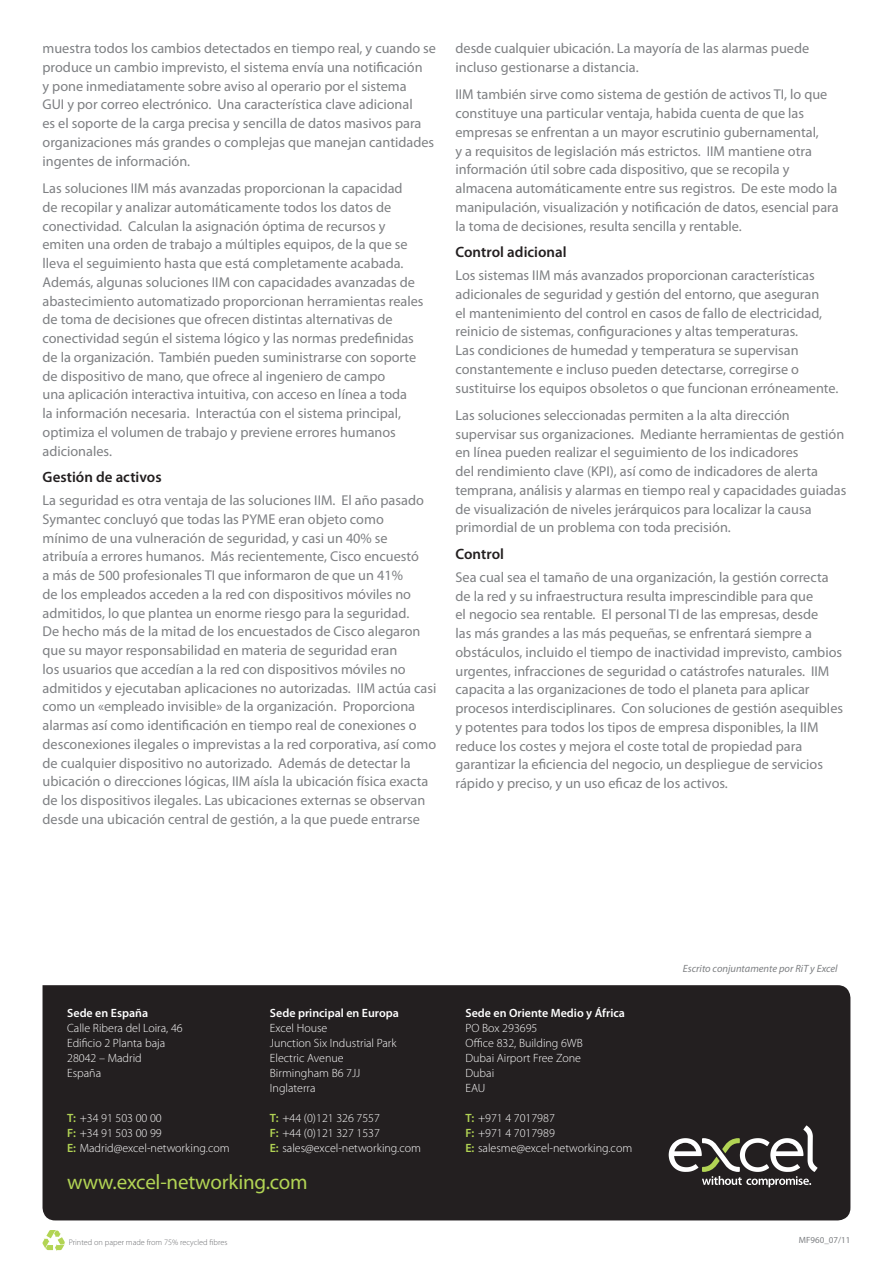
<style>
.page{position:relative;width:893px;height:1263px;background:#fff}
.page>*{position:absolute;margin:0;border:0;box-sizing:border-box;transform-origin:0 0}
.t1{font:21px "Myriad Pro";letter-spacing:-.01em;color:#b2d454}
.t2{font:600 15px "Myriad Pro";color:#231f20}
.t3{font:14.25px/18.8px "Myriad Pro";color:#7e8083}
.t4{font:300 12px/15px "Myriad Pro";color:#fff}
.t5{font:600 12px "Myriad Pro";color:#fff}
.t6{font:italic 10.5px "Myriad Pro";color:#7e8083}
.t7{font:9px "Myriad Pro";color:#7e8083}
.t8{font:300 8.25px "Myriad Pro";color:#6c6d70}
.s1{font-weight:600;color:#b2d454}
</style>
<div class="page">
<div style="left:43px;top:985px;width:807px;height:235px;background:#231f20"></div>
<svg style="left:43px;top:1230px;width:22px;height:21px"></svg>
<svg style="left:669px;top:1125px;width:148px;height:62px"></svg>
<p class="t3" style="left:43px;top:39px;width:395px">muestra todos los cambios detectados en tiempo real, y cuando se produce un cambio imprevisto, el sistema envía una notificación<br>y pone inmediatamente sobre aviso al operario por el sistema<br>GUI y por correo electrónico. Una característica clave adicional<br>es el soporte de la carga precisa y sencilla de datos masivos para organizaciones más grandes o complejas que manejan cantidades ingentes de información.</p>
<p class="t3" style="left:43px;top:179px;width:382px">Las soluciones IIM más avanzadas proporcionan la capacidad<br>de recopilar y analizar automáticamente todos los datos de conectividad. Calculan la asignación óptima de recursos y emiten una orden de trabajo a múltiples equipos, de la que se lleva el seguimiento hasta que está completamente acabada.<br>Además, algunas soluciones IIM con capacidades avanzadas de abastecimiento automatizado proporcionan herramientas reales de toma de decisiones que ofrecen distintas alternativas de conectividad según el sistema lógico y las normas predefinidas de la organización. También pueden suministrarse con soporte de dispositivo de mano, que ofrece al ingeniero de campo<br>una aplicación interactiva intuitiva, con acceso en línea a toda<br>la información necesaria. Interactúa con el sistema principal, optimiza el volumen de trabajo y previene errores humanos adicionales.</p>
<p class="t2" style="left:43px;top:469px;width:121px">Gestión de activos</p>
<p class="t3" style="left:43px;top:491px;width:395px">La seguridad es otra ventaja de las soluciones IIM. El año pasado Symantec concluyó que todas las PYME eran objeto como<br>mínimo de una vulneración de seguridad, y casi un 40% se atribuía a errores humanos. Más recientemente, Cisco encuestó<br>a más de 500 profesionales TI que informaron de que un 41%<br>de los empleados acceden a la red con dispositivos móviles no admitidos, lo que plantea un enorme riesgo para la seguridad.<br>De hecho más de la mitad de los encuestados de Cisco alegaron que su mayor responsabilidad en materia de seguridad eran<br>los usuarios que accedían a la red con dispositivos móviles no admitidos y ejecutaban aplicaciones no autorizadas. IIM actúa casi como un «empleado invisible» de la organización. Proporciona alarmas así como identificación en tiempo real de conexiones o desconexiones ilegales o imprevistas a la red corporativa, así como de cualquier dispositivo no autorizado. Además de detectar la ubicación o direcciones lógicas, IIM aísla la ubicación física exacta de los dispositivos ilegales. Las ubicaciones externas se observan desde una ubicación central de gestión, a la que puede entrarse</p>
<p class="t3" style="left:455px;top:39px;width:355px">desde cualquier ubicación. La mayoría de las alarmas puede incluso gestionarse a distancia.</p>
<p class="t3" style="left:455px;top:85px;width:385px">IIM también sirve como sistema de gestión de activos TI, lo que constituye una particular ventaja, habida cuenta de que las empresas se enfrentan a un mayor escrutinio gubernamental,<br>y a requisitos de legislación más estrictos. IIM mantiene otra información útil sobre cada dispositivo, que se recopila y almacena automáticamente entre sus registros. De este modo la manipulación, visualización y notificación de datos, esencial para la toma de decisiones, resulta sencilla y rentable.</p>
<p class="t2" style="left:455px;top:244px;width:113px">Control adicional</p>
<p class="t3" style="left:455px;top:266px;width:384px">Los sistemas IIM más avanzados proporcionan características adicionales de seguridad y gestión del entorno, que aseguran<br>el mantenimiento del control en casos de fallo de electricidad, reinicio de sistemas, configuraciones y altas temperaturas.<br>Las condiciones de humedad y temperatura se supervisan constantemente e incluso pueden detectarse, corregirse o sustituirse los equipos obsoletos o que funcionan erróneamente.</p>
<p class="t3" style="left:455px;top:406px;width:392px">Las soluciones seleccionadas permiten a la alta dirección supervisar sus organizaciones. Mediante herramientas de gestión en línea pueden realizar el seguimiento de los indicadores<br>del rendimiento clave (KPI), así como de indicadores de alerta temprana, análisis y alarmas en tiempo real y capacidades guiadas de visualización de niveles jerárquicos para localizar la causa primordial de un problema con toda precisión.</p>
<p class="t2" style="left:455px;top:545px;width:50px">Control</p>
<p class="t3" style="left:455px;top:568px;width:389px">Sea cual sea el tamaño de una organización, la gestión correcta de la red y su infraestructura resulta imprescindible para que<br>el negocio sea rentable. El personal TI de las empresas, desde<br>las más grandes a las más pequeñas, se enfrentará siempre a obstáculos, incluido el tiempo de inactividad imprevisto, cambios urgentes, infracciones de seguridad o catástrofes naturales. IIM capacita a las organizaciones de todo el planeta para aplicar procesos interdisciplinares. Con soluciones de gestión asequibles y potentes para todos los tipos de empresa disponibles, la IIM reduce los costes y mejora el coste total de propiedad para garantizar la eficiencia del negocio, un despliegue de servicios rápido y preciso, y un uso eficaz de los activos.</p>
<p class="t5" style="left:67px;top:1006px;width:82px">Sede en España</p>
<p class="t4" style="left:67px;top:1020px;width:117px">Calle Ribera del Loira, 46<br>Edificio 2 Planta baja<br>28042 – Madrid<br>España</p>
<p class="t4" style="left:67px;top:1110px;width:164px"><span class="s1">T:</span> +34 91 503 00 00<br><span class="s1">F:</span> +34 91 503 00 99<br><span class="s1">E:</span> Madrid@excel-networking.com</p>
<p class="t5" style="left:270px;top:1006px;width:130px">Sede principal en Europa</p>
<p class="t4" style="left:270px;top:1020px;width:128px">Excel House<br>Junction Six Industrial Park<br>Electric Avenue<br>Birmingham B6 7JJ<br>Inglaterra</p>
<p class="t4" style="left:270px;top:1110px;width:153px"><span class="s1">T:</span> +44 (0)121 326 7557<br><span class="s1">F:</span> +44 (0)121 327 1537<br><span class="s1">E:</span> sales@excel-networking.com</p>
<h1 class="t1" style="left:67px;top:1171px;width:242px">www.excel-networking.com</h1>
<p class="t5" style="left:465px;top:1006px;width:161px">Sede en Oriente Medio y África</p>
<p class="t4" style="left:465px;top:1020px;width:119px">PO Box 293695<br>Office 832, Building 6WB<br>Dubai Airport Free Zone<br>Dubai<br>EAU</p>
<p class="t4" style="left:465px;top:1110px;width:168px"><span class="s1">T:</span> +971 4 7017987<br><span class="s1">F:</span> +971 4 7017989<br><span class="s1">E:</span> salesme@excel-networking.com</p>
<p class="t6" style="left:683px;top:962px;width:156px">Escrito conjuntamente por RiT y Excel</p>
<p class="t8" style="left:69px;top:1237px;width:160px">Printed on paper made from 75% recycled fibres</p>
<p class="t7" style="left:799px;top:1235px;width:53px">MF960_07/11</p>
</div>
